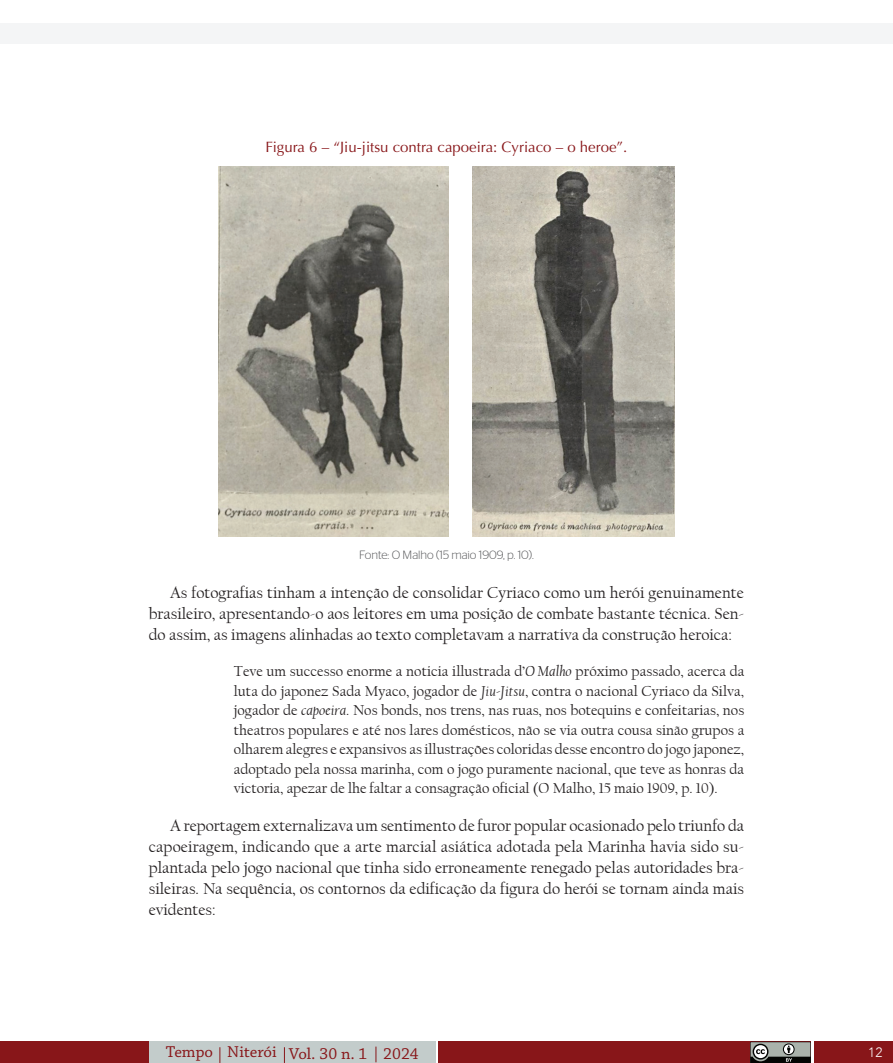
<style>
.page{position:relative;width:893px;height:1063px;background:#fff}
.page>*{position:absolute;margin:0;border:0;box-sizing:border-box;transform-origin:0 0}
.t1{font:16.5px/21px "Californian FB";color:#231f20;text-align:justify}
.t2{font:16.5px "Chaparral Pro Capt";color:#881619}
.t3{font:15px/19.5px "Californian FB";color:#231f20;text-align:justify}
.t4{font:15px "Optima";color:#881619}
.t5{font:300 13.5px "Avenir";color:#fff}
.t6{font:300 12px "Stag Sans Round";color:#57585a}
.s1{font-style:italic}
</style>
<div class="page">
<div style="left:0;top:23px;width:893px;height:20px;background:#f4f5f6"></div>
<div style="left:438px;top:1042px;width:372px;height:21px;background:#881619"></div>
<div style="left:0;top:1042px;width:149px;height:21px;background:#881619"></div>
<div style="left:149px;top:1042px;width:286px;height:21px;background:#c3cccb"></div>
<div style="left:814px;top:1042px;width:79px;height:21px;background:#881619"></div>
<svg style="left:750px;top:1042px;width:61px;height:21px"></svg>
<svg style="left:220px;top:1047px;width:1px;height:16px"></svg>
<svg style="left:284px;top:1047px;width:1px;height:16px"></svg>
<svg style="left:376px;top:1047px;width:1px;height:15px"></svg>
<img style="left:473px;top:167px;width:201px;height:369px">
<img style="left:219px;top:167px;width:229px;height:369px">
<p class="t4" style="left:266px;top:138px;width:363px">Figura 6 – “Jiu-jitsu contra capoeira: Cyriaco – o heroe”.</p>
<p class="t6" style="left:359px;top:548px;width:176px">Fonte: O Malho (15 maio 1909, p. 10).</p>
<p class="t1" style="left:149px;top:582px;width:597px;text-indent:21px">As fotografias tinham a intenção de consolidar Cyriaco como um herói genuinamente brasileiro, apresentando-o aos leitores em uma posição de combate bastante técnica. Sen&shy;do assim, as imagens alinhadas ao texto completavam a narrativa da construção heroica:</p>
<p class="t3" style="left:234px;top:662px;width:512px">Teve um successo enorme a noticia illustrada d’<span class="s1">O Malho</span> próximo passado, acerca da luta do japonez Sada Myaco, jogador de <span class="s1">Jiu-Jitsu</span>, contra o nacional Cyriaco da Silva, jogador de <span class="s1">capoeira</span>. Nos bonds, nos trens, nas ruas, nos botequins e confeitarias, nos theatros populares e até nos lares domésticos, não se via outra cousa sinão grupos a olharem alegres e expansivos as illustrações coloridas desse encontro do jogo japonez, adoptado pela nossa marinha, com o jogo puramente nacional, que teve as honras da victoria, apezar de lhe faltar a consagração oficial (O Malho, 15 maio 1909, p. 10).</p>
<p class="t1" style="left:149px;top:816px;width:597px;text-indent:21px">A reportagem externalizava um sentimento de furor popular ocasionado pelo triunfo da capoeiragem, indicando que a arte marcial asiática adotada pela Marinha havia sido su&shy;plantada pelo jogo nacional que tinha sido erroneamente renegado pelas autoridades bra&shy;sileiras. Na sequência, os contornos da edificação da figura do herói se tornam ainda mais evidentes:</p>
<p class="t2" style="left:166px;top:1044px;width:255px">Tempo Niterói Vol. 30 n. 1 2024</p>
<p class="t5" style="left:868px;top:1044px;width:16px">12</p>
</div>
